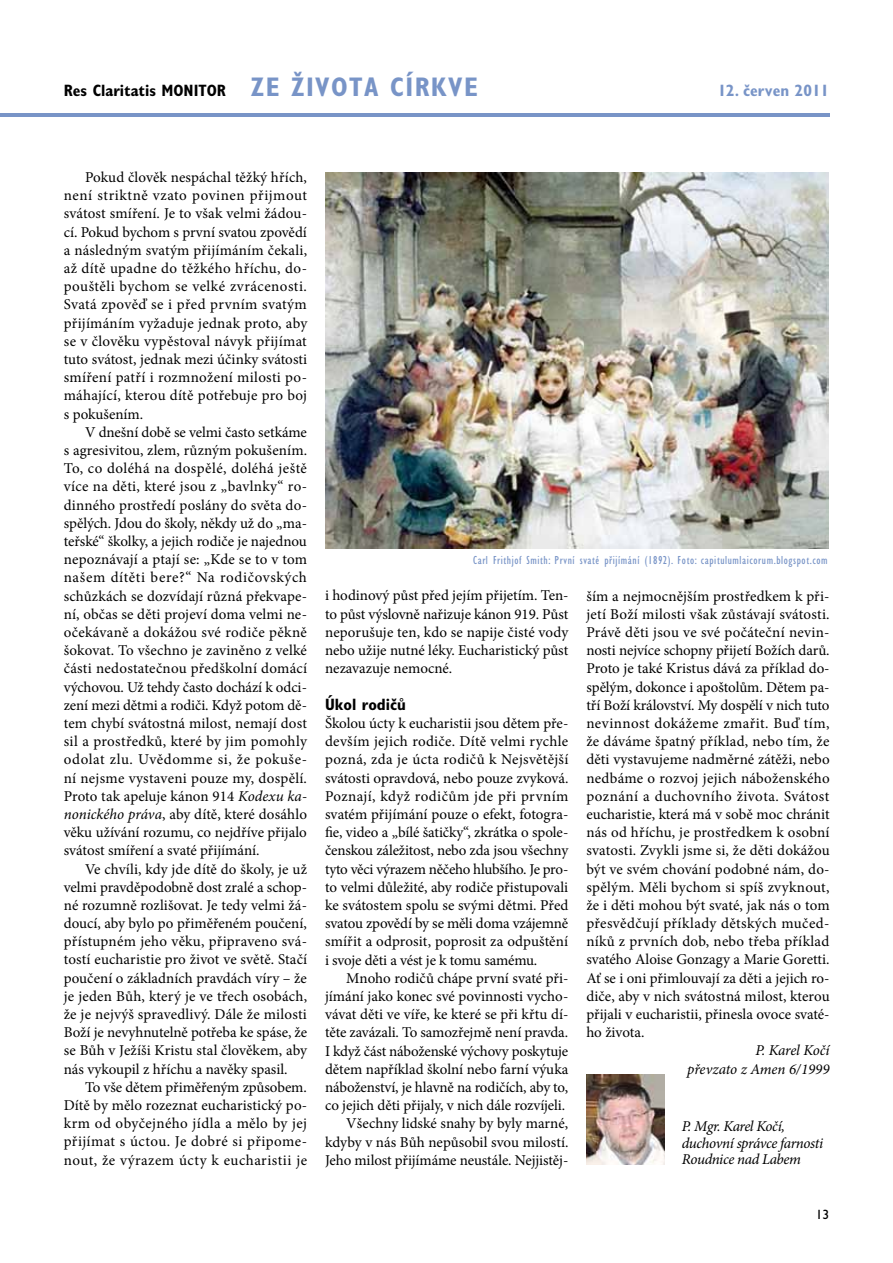
<style>
.page{position:relative;width:893px;height:1263px;background:#fff}
.page>*{position:absolute;margin:0;border:0;box-sizing:border-box;transform-origin:0 0}
.t1{font:700 condensed 27px "Gill Sans Std";color:#7894c7}
.t2{font:700 condensed 16.5px "Gill Sans Std";color:#000}
.t3{font:700 condensed 16.5px "Gill Sans Std";color:#7894c7}
.t4{font:15px/18.1px "Minion Pro";color:#000;text-align:justify}
.t5{font:italic 15px/16.5px "Minion Pro";letter-spacing:-.025em;color:#000;text-align:right}
.t6{font:13.5px "Gill Sans Std";color:#000}
.t7{font:condensed 12px "Gill Sans Std";letter-spacing:.05em;color:#7894c7}
.s1{font-style:italic}
</style>
<div class="page">
<hr style="left:0;top:113px;width:829px;height:4px;background:#7894c7">
<img style="left:586px;top:1075px;width:78px;height:90px">
<img style="left:325px;top:173px;width:504px;height:376px">
<h1 class="t1" style="left:251px;top:71px;width:71px">ze života</h1>
<h1 class="t1" style="left:390px;top:71px;width:41px">církve</h1>
<p class="t2" style="left:64px;top:81px;width:164px">Res Claritatis MONITOR</p>
<p class="t3" style="left:718px;top:81px;width:113px">12. červen 2011</p>
<p class="t4" style="left:64px;top:168px;width:245px;text-indent:21px">Pokud člověk nespáchal těžký hřích, není striktně vzato povinen přijmout svátost smíření. Je to však velmi žádou&shy;cí. Pokud bychom s první svatou zpovědí a následným svatým přijímáním čekali, až dítě upadne do těžkého hříchu, do&shy;pouštěli bychom se velké zvrácenosti.<br>Svatá zpověď se i před prvním svatým přijímáním vyžaduje jednak proto, aby se v člověku vypěstoval návyk přijímat tuto svátost, jednak mezi účinky svátosti smíření patří i rozmnožení milosti po&shy;máhající, kterou dítě potřebuje pro boj s pokušením.</p>
<p class="t4" style="left:64px;top:423px;width:245px;text-indent:21px">V dnešní době se velmi často setkáme s agresivitou, zlem, různým pokušením.<br>To, co doléhá na dospělé, doléhá ještě více na děti, které jsou z „bavlnky“ ro&shy;dinného prostředí poslány do světa do&shy;spělých. Jdou do školy, někdy už do „ma&shy;teřské“ školky, a jejich rodiče je najednou nepoznávají a ptají se: „Kde se to v tom našem dítěti bere?“ Na rodičovských schůzkách se dozvídají různá překvape&shy;ní, občas se děti projeví doma velmi ne&shy;očekávaně a dokážou své rodiče pěkně šokovat. To všechno je zaviněno z velké části nedostatečnou předškolní domácí výchovou. Už tehdy často dochází k odci&shy;zení mezi dětmi a rodiči. Když potom dě&shy;tem chybí svátostná milost, nemají dost sil a prostředků, které by jim pomohly odolat zlu. Uvědomme si, že pokuše&shy;ní nejsme vystaveni pouze my, dospělí.<br>Proto tak apeluje kánon 914 <span class="s1">Kodexu ka&shy;nonického práva</span>, aby dítě, které dosáhlo věku užívání rozumu, co nejdříve přijalo svátost smíření a svaté přijímání.</p>
<p class="t4" style="left:64px;top:860px;width:245px;text-indent:21px">Ve chvíli, kdy jde dítě do školy, je už velmi pravděpodobně dost zralé a schop&shy;né rozumně rozlišovat. Je tedy velmi žá&shy;doucí, aby bylo po přiměřeném poučení, přístupném jeho věku, připraveno svá&shy;tostí eucharistie pro život ve světě. Stačí poučení o základních pravdách víry – že je jeden Bůh, který je ve třech osobách, že je nejvýš spravedlivý. Dále že milosti Boží je nevyhnutelně potřeba ke spáse, že se Bůh v Ježíši Kristu stal člověkem, aby nás vykoupil z hříchu a navěky spasil.</p>
<p class="t4" style="left:64px;top:1078px;width:245px;text-indent:21px">To vše dětem přiměřeným způsobem.<br>Dítě by mělo rozeznat eucharistický po&shy;krm od obyčejného jídla a mělo by jej přijímat s úctou. Je dobré si připome&shy;nout, že výrazem úcty k eucharistii je</p>
<p class="t7" style="left:473px;top:554px;width:356px">Carl Frithjof Smith: První svaté přijímání (1892). Foto: capitulumlaicorum.blogspot.com</p>
<p class="t4" style="left:325px;top:587px;width:245px">i hodinový půst před jejím přijetím. Ten&shy;to půst výslovně nařizuje kánon 919. Půst neporušuje ten, kdo se napije čisté vody nebo užije nutné léky. Eucharistický půst nezavazuje nemocné.</p>
<p class="t2" style="left:325px;top:694px;width:82px">Úkol rodičů</p>
<p class="t4" style="left:325px;top:714px;width:245px">Školou úcty k eucharistii jsou dětem pře&shy;devším jejich rodiče. Dítě velmi rychle pozná, zda je úcta rodičů k Nejsvětější svátosti opravdová, nebo pouze zvyková.<br>Poznají, když rodičům jde při prvním svatém přijímání pouze o efekt, fotogra&shy;fie, video a „bílé šatičky“, zkrátka o spole&shy;čenskou záležitost, nebo zda jsou všechny tyto věci výrazem něčeho hlubšího. Je pro&shy;to velmi důležité, aby rodiče přistupovali ke svátostem spolu se svými dětmi. Před svatou zpovědí by se měli doma vzájemně smířit a odprosit, poprosit za odpuštění i svoje děti a vést je k tomu samému.</p>
<p class="t4" style="left:325px;top:969px;width:245px;text-align:right">Mnoho rodičů chápe první svaté při&shy;jímání jako konec své povinnosti vycho&shy;vávat děti ve víře, ke které se při křtu dí&shy;těte zavázali. To samozřejmě není pravda.<br>I když část náboženské výchovy poskytuje dětem například školní nebo farní výuka náboženství, je hlavně na rodičích, aby to, co jejich děti přijaly, v nich dále rozvíjeli.<br>Všechny lidské snahy by byly marné, kdyby v nás Bůh nepůsobil svou milostí.<br>Jeho milost přijímáme neustále. Nejjistěj-</p>
<p class="t4" style="left:586px;top:587px;width:245px">ším a nejmocnějším prostředkem k při&shy;jetí Boží milosti však zůstávají svátosti.<br>Právě děti jsou ve své počáteční nevin&shy;nosti nejvíce schopny přijetí Božích darů.<br>Proto je také Kristus dává za příklad do&shy;spělým, dokonce i apoštolům. Dětem pa&shy;tří Boží království. My dospělí v nich tuto nevinnost dokážeme zmařit. Buď tím, že dáváme špatný příklad, nebo tím, že děti vystavujeme nadměrné zátěži, nebo nedbáme o rozvoj jejich náboženského poznání a duchovního života. Svátost eucharistie, která má v sobě moc chránit nás od hříchu, je prostředkem k osobní svatosti. Zvykli jsme si, že děti dokážou být ve svém chování podobné nám, do&shy;spělým. Měli bychom si spíš zvyknout, že i děti mohou být svaté, jak nás o tom přesvědčují příklady dětských mučed&shy;níků z prvních dob, nebo třeba příklad svatého Aloise Gonzagy a Marie Goretti.<br>Ať se i oni přimlouvají za děti a jejich ro&shy;diče, aby v nich svátostná milost, kterou přijali v eucharistii, přinesla ovoce svaté&shy;ho života.</p>
<p class="t5" style="left:687px;top:1041px;width:144px;line-height:18.1px">P. Karel Kočí<br>převzato z Amen 6/1999</p>
<p class="t5" style="left:682px;top:1118px;width:143px;text-align:left">P. Mgr. Karel Kočí, duchovní správce farnosti<br>Roudnice nad Labem</p>
<p class="t6" style="left:816px;top:1207px;width:15px">13</p>
</div>
